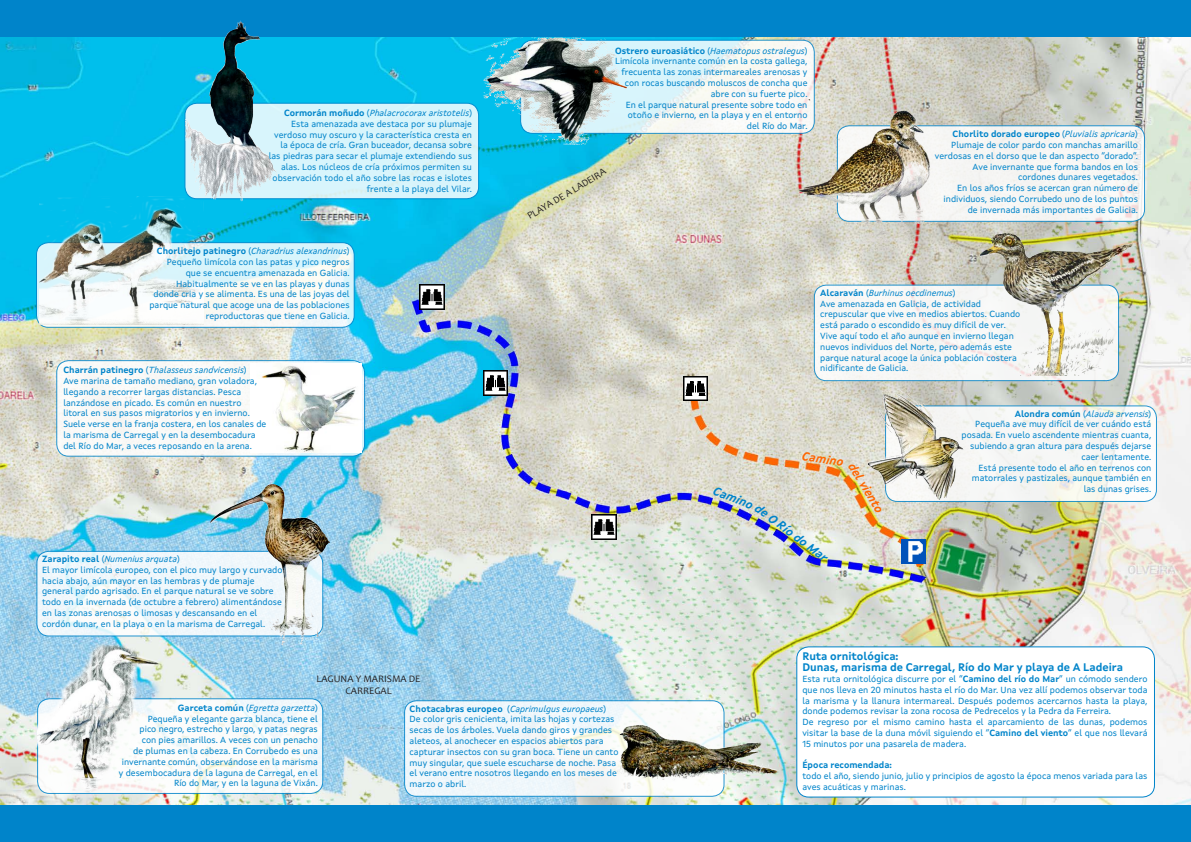
<style>
.page{position:relative;width:1191px;height:842px;background:#fff}
.page>*{position:absolute;margin:0;border:0;box-sizing:border-box;transform-origin:0 0}
.t1{font:italic 700 12px "Xunta Sans";color:#0084ca}
.t2{font:italic 700 12px "Xunta Sans";color:#f60}
.t3{font:700 11px "Xunta Sans";color:#0084ca}
.t4{font:10px/12px "Candara";color:#231f20;text-align:center}
.t5{font:9px/10.8px "Xunta Sans";color:#0084ca;text-align:right}
.t6{font:italic 9px "Xunta Sans";color:#0084ca}
.t7{font:700 9px "Xunta Sans";color:#0084ca}
.s1{font-weight:700;font-style:normal}
.s2{font-style:normal}
.s3{font-weight:400}
.s4{font-weight:400;font-style:italic}
.s5{font-weight:700}
</style>
<div class="page">
<img style="left:0;top:36px;width:1191px;height:788px">
<svg style="left:37px;top:551px;width:286px;height:85px;fill:#eff7fb"></svg>
<div style="left:36px;top:551px;width:287px;height:85px;border:1px solid #0084ca;border-radius:12px"></div>
<div style="left:1px;top:806px;width:1190px;height:36px;background:#0084ca"></div>
<div style="left:0;top:0;width:1191px;height:36px;background:#0084ca"></div>
<svg style="left:520px;top:40px;width:294px;height:93px"></svg>
<div style="left:520px;top:40px;width:294px;height:94px;border:1px solid #0084ca;border-radius:12px"></div>
<div style="left:885px;top:406px;width:271px;height:95px;background:#f6f7f5;border-radius:12px"></div>
<div style="left:885px;top:405px;width:272px;height:97px;border:1px solid #0084ca;border-radius:12px"></div>
<svg style="left:404px;top:701px;width:320px;height:95px;fill:#f0f7fb"></svg>
<div style="left:404px;top:700px;width:320px;height:97px;border:1px solid #0084ca;border-radius:12px"></div>
<svg style="left:185px;top:103px;width:293px;height:96px;background:#d1ebf1"></svg>
<div style="left:184px;top:103px;width:295px;height:96px;border:1px solid #0084ca;border-radius:12px"></div>
<svg style="left:814px;top:285px;width:304px;height:96px;fill:#f7f7f5"></svg>
<div style="left:814px;top:285px;width:305px;height:96px;border:1px solid #0084ca;border-radius:12px"></div>
<div style="left:837px;top:126px;width:307px;height:95px;background:#f6f6f4;border-radius:12px"></div>
<div style="left:837px;top:125px;width:308px;height:97px;border:1px solid #0084ca;border-radius:12px"></div>
<div style="left:38px;top:699px;width:285px;height:94px;background:#fff;border-radius:12px"></div>
<div style="left:37px;top:698px;width:286px;height:96px;border:1px solid #0084ca;border-radius:12px"></div>
<img style="left:185px;top:21px;width:56px;height:133px">
<img style="left:209px;top:484px;width:92px;height:149px">
<img style="left:37px;top:640px;width:129px;height:152px">
<img style="left:616px;top:725px;width:47px;height:54px">
<img style="left:867px;top:389px;width:91px;height:111px">
<img style="left:977px;top:233px;width:71px;height:139px">
<img style="left:794px;top:100px;width:156px;height:150px">
<img style="left:513px;top:38px;width:67px;height:15px">
<div style="left:57px;top:361px;width:307px;height:95px;background:#faf9f7;border-radius:12px"></div>
<div style="left:56px;top:360px;width:309px;height:97px;border:1px solid #0084ca;border-radius:12px"></div>
<img style="left:262px;top:364px;width:99px;height:88px">
<svg style="left:36px;top:243px;width:318px;height:84px;fill:#f3f8f9"></svg>
<div style="left:36px;top:242px;width:319px;height:86px;border:1px solid #0084ca;border-radius:12px"></div>
<img style="left:40px;top:196px;width:163px;height:129px">
<img style="left:901px;top:539px;width:24px;height:24px">
<div style="left:797px;top:647px;width:357px;height:150px;background:#fff;border-radius:12px"></div>
<div style="left:796px;top:646px;width:359px;height:151px;border:1px solid #0084ca;border-radius:12px"></div>
<img style="left:592px;top:515px;width:24px;height:24px">
<img style="left:483px;top:370px;width:24px;height:25px">
<img style="left:420px;top:284px;width:24px;height:25px">
<img style="left:683px;top:376px;width:25px;height:25px">
<p class="t6" style="left:284px;top:107px;width:189px"><span class="s1">Cormorán moñudo</span> <span class="s2">(</span>Phalacrocorax aristotelis<span class="s2">)</span></p>
<p class="t5" style="left:269px;top:118px;width:205px">Esta amenazada ave destaca por su plumaje verdoso muy oscuro y la característica cresta en la época de cría. Gran buceador, decansa sobre las piedras para secar el plumaje extendiendo sus alas. Los núcleos de cría próximos permiten su observación todo el año sobre las rocas e islotes frente a la playa del Vilar.</p>
<p class="t6" style="left:157px;top:245px;width:194px"><span class="s1">Chorlitejo patinegro</span> <span class="s2">(</span>Charadrius alexandrinus<span class="s2">)</span></p>
<p class="t5" style="left:149px;top:256px;width:202px">Pequeño limícola con las patas y pico negros<br>que se encuentra amenazada en Galicia.<br>Habitualmente se ve en las playas y dunas donde cria y se alimenta. Es una de las joyas del parque natural que acoge una de las poblaciones reproductoras que tiene en Galicia.</p>
<p class="t6" style="left:63px;top:364px;width:185px"><span class="s1">Charrán patinegro</span> <span class="s2">(</span>Thalasseus sandvicensis<span class="s2">)</span></p>
<p class="t5" style="left:63px;top:375px;width:205px;text-align:left">Ave marina de tamaño mediano, gran voladora, llegando a recorrer largas distancias. Pesca lanzándose en picado. Es común en nuestro litoral en sus pasos migratorios y en invierno.<br>Suele verse en la franja costera, en los canales de la marisma de Carregal y en la desembocadura del Río do Mar, a veces reposando en la arena.</p>
<p class="t6" style="left:42px;top:553px;width:139px"><span class="s1">Zarapito real</span> <span class="s2">(</span>Numenius arquata<span class="s2">)</span></p>
<p class="t5" style="left:42px;top:564px;width:242px;text-align:left">El mayor limícola europeo, con el pico muy largo y curvado hacia abajo, aún mayor en las hembras y de plumaje general pardo agrisado. En el parque natural se ve sobre todo en la invernada (de octubre a febrero) alimentándose en las zonas arenosas o limosas y descansando en el cordón dunar, en la playa o en la marisma de Carregal.</p>
<p class="t6" style="left:615px;top:45px;width:194px"><span class="s1">Ostrero euroasiático</span> <span class="s2">(</span>Haematopus ostralegus<span class="s2">)</span></p>
<p class="t5" style="left:615px;top:56px;width:194px">Limícola invernante común en la costa gallega, frecuenta las zonas intermareales arenosas y con rocas buscando moluscos de concha que abre con su fuerte pico.</p>
<p class="t5" style="left:625px;top:99px;width:183px">En el parque natural presente sobre todo en otoño e invierno, en la playa y en el entorno del Río do Mar.</p>
<p class="t4" style="left:525px;top:211px;width:91px;rotate:-31deg">PLAYA DE A LADEIRA</p>
<p class="t7" style="left:952px;top:129px;width:187px">Chorlito dorado europeo <span class="s3">(</span><span class="s4">Pluvialis apricaria</span><span class="s3">)</span></p>
<p class="t5" style="left:935px;top:139px;width:204px">Plumaje de color pardo con manchas amarillo verdosas en el dorso que le dan aspecto “dorado”.<br>Ave invernante que forma bandos en los cordones dunares vegetados.</p>
<p class="t5" style="left:943px;top:182px;width:196px">En los años fríos se acercan gran número de individuos, siendo Corrubedo uno de los puntos de invernada más importantes de Galicia.</p>
<p class="t6" style="left:820px;top:287px;width:137px"><span class="s1">Alcaraván</span> <span class="s2">(</span>Burhinus oecdinemus<span class="s2">)</span></p>
<p class="t5" style="left:820px;top:298px;width:202px;text-align:left">Ave amenazada en Galicia, de actividad crepuscular que vive en medios abiertos. Cuando está parado o escondido es muy difícil de ver.</p>
<p class="t5" style="left:820px;top:330px;width:198px;text-align:left">Vive aquí todo el año aunque en invierno llegan nuevos individuos del Norte, pero además este parque natural acoge la única población costera nidificante de Galicia.</p>
<p class="t2" style="left:803px;top:449px;width:43px;rotate:8deg">Camino</p>
<p class="t2" style="left:857px;top:460px;width:58px;rotate:59deg">del viento</p>
<p class="t1" style="left:716px;top:484px;width:43px;rotate:21deg">Camino</p>
<p class="t1" style="left:761px;top:500px;width:89px;rotate:37deg">de O Río do Mar</p>
<p class="t6" style="left:1014px;top:408px;width:138px"><span class="s1">Alondra común</span> <span class="s2">(</span>Alauda arvensis<span class="s2">)</span></p>
<p class="t5" style="left:961px;top:419px;width:191px">Pequeña ave muy difícil de ver cuándo está posada. En vuelo ascendente mientras cuanta, subiendo a gran altura para después dejarse caer lentamente.</p>
<p class="t5" style="left:971px;top:462px;width:181px">Está presente todo el año en terrenos con matorrales y pastizales, aunque también en las dunas grises.</p>
<p class="t4" style="left:316px;top:673px;width:105px">LAGUNA Y MARISMA DE<br>CARREGAL</p>
<p class="t6" style="left:178px;top:702px;width:141px"><span class="s1">Garceta común</span> <span class="s2">(</span>Egretta garzetta<span class="s2">)</span></p>
<p class="t5" style="left:119px;top:713px;width:200px">Pequeña y elegante garza blanca, tiene el<br>pico negro, estrecho y largo, y patas negras<br>con pies amarillos. A veces con un penacho<br>de plumas en la cabeza. En Corrubedo es una invernante común, observándose en la marisma y desembocadura de la laguna de Carregal, en el Río do Mar, y en la laguna de Vixán.</p>
<p class="t6" style="left:410px;top:703px;width:198px"><span class="s1">Chotacabras europeo</span> <span class="s2">(</span>Caprimulgus europaeus<span class="s2">)</span></p>
<p class="t5" style="left:410px;top:714px;width:210px;text-align:left">De color gris cenicienta, imita las hojas y cortezas secas de los árboles. Vuela dando giros y grandes aleteos, al anochecer en espacios abiertos para capturar insectos con su gran boca. Tiene un canto muy singular, que suele escucharse de noche. Pasa el verano entre nosotros llegando en los meses de marzo o abril.</p>
<p class="t3" style="left:802px;top:650px;width:98px">Ruta ornitológica:</p>
<p class="t3" style="left:802px;top:661px;width:322px">Dunas, marisma de Carregal, Río do Mar y playa de A Ladeira</p>
<p class="t5" style="left:802px;top:673px;width:346px;text-align:justify">Esta ruta ornitológica discurre por el “<span class="s5">Camino del río do Mar</span>” un cómodo sendero que nos lleva en 20 minutos hasta el río do Mar. Una vez allí podemos observar toda la marisma y la llanura intermareal. Después podemos acercarnos hasta la playa, donde podemos revisar la zona rocosa de Pedrecelos y la Pedra da Ferreira.</p>
<p class="t5" style="left:802px;top:716px;width:346px;text-align:justify">De regreso por el mismo camino hasta el aparcamiento de las dunas, podemos visitar la base de la duna móvil siguiendo el “<span class="s5">Camino del viento</span>” el que nos llevará 15 minutos por una pasarela de madera.</p>
<p class="t7" style="left:802px;top:760px;width:91px">Época recomendada:</p>
<p class="t5" style="left:802px;top:770px;width:346px;text-align:left">todo el año, siendo junio, julio y principios de agosto la época menos variada para las aves acuáticas y marinas.</p>
</div>
